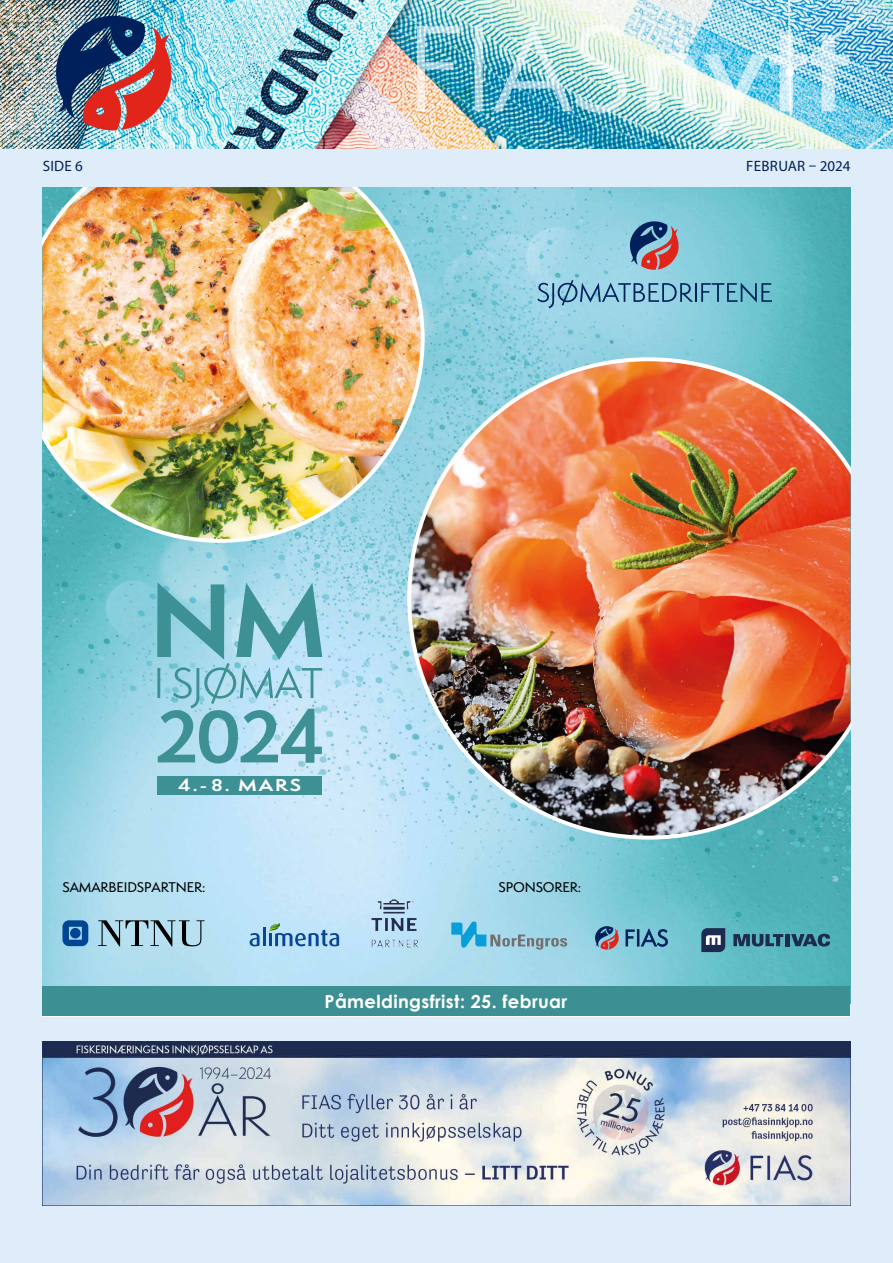
<style>
.page{position:relative;width:893px;height:1263px;background:#dfedfa}
.page>*{position:absolute;margin:0;border:0;box-sizing:border-box;transform-origin:0 0}
.t1{font:700 18px "Century Gothic";letter-spacing:.02em;color:#fff}
.t2{font:700 15.9px "Semplicita Pro";color:#fff;scale:1.2 1}
.t3{font:15px "Myriad Pro";letter-spacing:.02em;color:#00205c}
.t4{font:500 12.9px "Semplicita Pro";letter-spacing:-.01em;color:#000}
</style>
<div class="page">
<img style="left:0;top:0;width:893px;height:149px">
<img style="left:417px;top:24px;width:432px;height:116px">
<img style="left:50px;top:11px;width:124px;height:120px">
<img style="left:43px;top:187px;width:807px;height:799px">
<svg style="left:627px;top:220px;width:53px;height:50px;background:#807a8e"></svg>
<svg style="left:537px;top:280px;width:235px;height:28px;background:#74afc7"></svg>
<div style="left:157px;top:776px;width:165px;height:19px;background:#3d9093"></div>
<svg style="left:157px;top:582px;width:165px;height:181px;background:#88c2cf"></svg>
<img style="left:407px;top:357px;width:443px;height:483px">
<img style="left:43px;top:187px;width:382px;height:356px">
<svg style="left:250px;top:933px;width:10px;height:13px"></svg>
<hr style="left:263px;top:927px;width:3px;height:19px;background:#074794">
<svg style="left:269px;top:923px;width:70px;height:23px;background:#89b6d8"></svg>
<svg style="left:62px;top:920px;width:26px;height:26px"></svg>
<div style="left:70px;top:928px;width:11px;height:10px;background:#014694;border-radius:50%"></div>
<svg style="left:98px;top:920px;width:107px;height:26px;background:#89a9b6"></svg>
<svg style="left:733px;top:934px;width:50px;height:12px"></svg>
<hr style="left:785px;top:934px;width:4px;height:12px;background:#1e2b50">
<svg style="left:791px;top:934px;width:39px;height:12px"></svg>
<svg style="left:701px;top:928px;width:24px;height:24px"></svg>
<img style="left:340px;top:890px;width:109px;height:84px">
<svg style="left:451px;top:921px;width:116px;height:29px;background:#87c2d8"></svg>
<svg style="left:594px;top:925px;width:25px;height:25px"></svg>
<svg style="left:626px;top:929px;width:42px;height:17px"></svg>
<img style="left:43px;top:1042px;width:807px;height:164px">
<div style="left:43px;top:986px;width:807px;height:30px;background:#3c8f93"></div>
<p class="t3" style="left:43px;top:156px;width:42px">SIDE 6</p>
<p class="t3" style="left:746px;top:156px;width:106px">FEBRUAR – 2024</p>
<p class="t2" style="left:178px;top:773px;width:104px">4.-8. MARS</p>
<p class="t4" style="left:63px;top:877px;width:145px">SAMARBEIDSPARTNER:</p>
<p class="t4" style="left:499px;top:877px;width:84px">SPONSORER:</p>
<h1 class="t1" style="left:325px;top:990px;width:244px">Påmeldingsfrist: 25. februar</h1>
</div>
